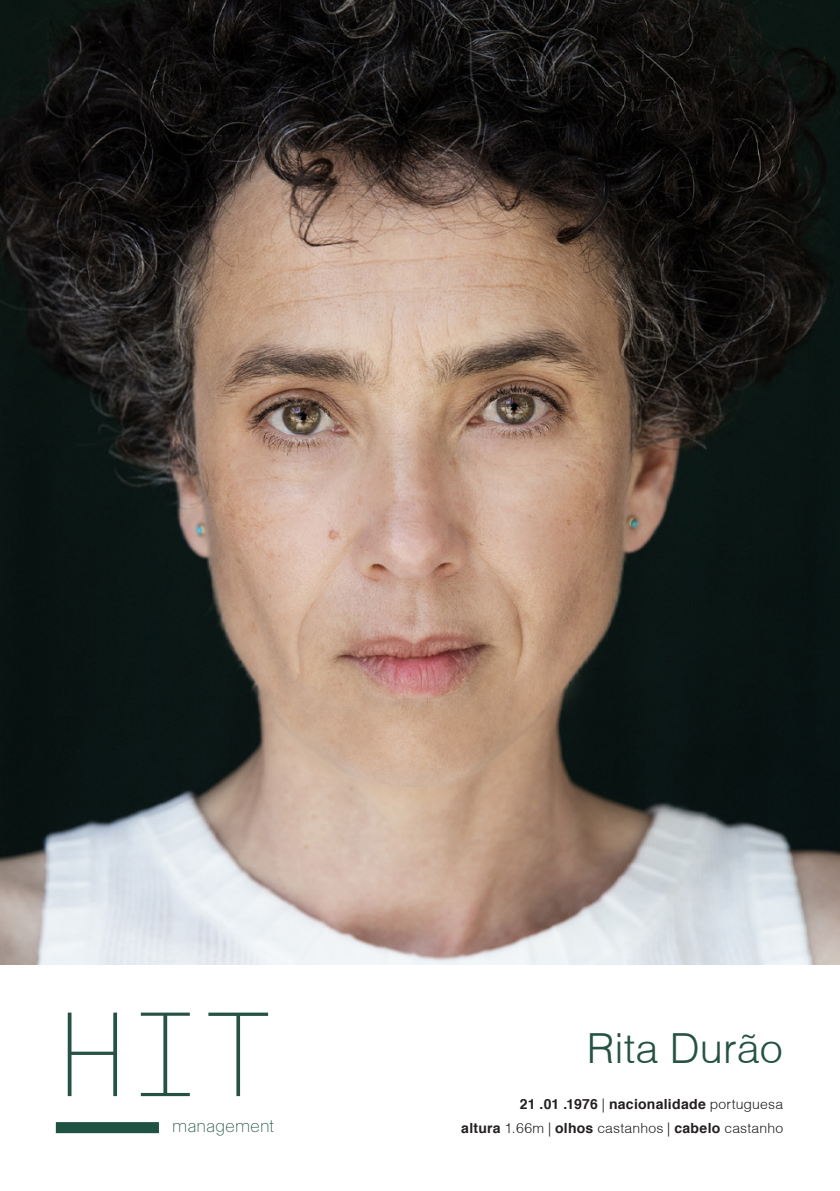
<style>
.page{position:relative;width:840px;height:1191px;background:#fff}
.page>*{position:absolute;margin:0;border:0;box-sizing:border-box;transform-origin:0 0}
.t1{font:200 117.6px "GT America Mono";color:#265243}
.t2{font:300 41.4px "Helvetica";color:#265243}
.t3{font:100 18px "Basel";color:#205244}
.t4{font:300 14px "Helvetica";letter-spacing:.015em;color:#231f20}
.t5{font:700 14px "Helvetica";letter-spacing:.02em;color:#231f20}
.s1{font-weight:300}
.s2{font-weight:700}
</style>
<div class="page">
<div style="left:56px;top:1122px;width:103px;height:11px;background:#205244"></div>
<img style="left:0;top:0;width:839px;height:964px">
<p class="t1" style="left:56px;top:988px;width:220px">HIT</p>
<p class="t3" style="left:172px;top:1114px;width:103px">management</p>
<p class="t2" style="left:586px;top:1023px;width:197px">Rita Durão</p>
<p class="t5" style="left:519px;top:1095px;width:265px">21 .01 .1976 <span class="s1">|</span> nacionalidade <span class="s1">portuguesa</span></p>
<p class="t4" style="left:461px;top:1119px;width:323px"><span class="s2">altura</span> 1.66m | <span class="s2">olhos</span> castanhos | <span class="s2">cabelo</span> castanho</p>
</div>
